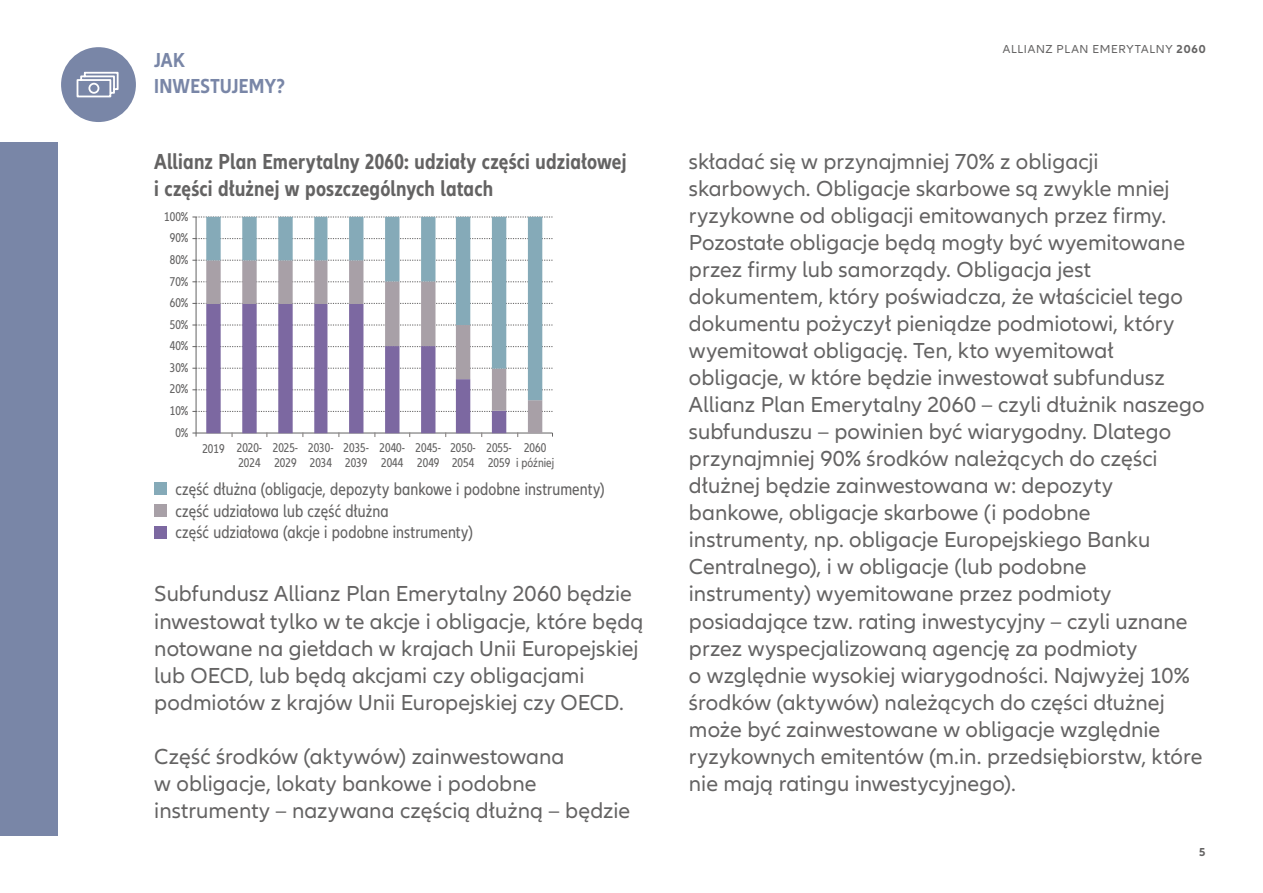
<style>
.page{position:relative;width:1263px;height:893px;background:#fff}
.page>*{position:absolute;margin:0;border:0;box-sizing:border-box;transform-origin:0 0}
.t1{font:22.5px/27px "Allianz Neo";color:#646363}
.t2{font:700 condensed 22.5px/27px "Allianz Neo";letter-spacing:.01em;color:#646363}
.t3{font:700 condensed 21px/25.2px "Allianz Neo";letter-spacing:.005em;color:#7986a7}
.t4{font:condensed 18px/21.6px "Allianz Neo";letter-spacing:.005em;color:#646363}
.t5{font:condensed 13.2px/14.4px "Allianz Neo";color:#646363}
.t6{font:12px "Allianz Neo";letter-spacing:.06em;color:#646363}
.t7{font:700 12px "Allianz Neo";color:#646363}
.s1{font-weight:700}
</style>
<div class="page">
<div style="left:59px;top:45px;width:79px;height:79px;background:#7986a7;border-radius:50%"></div>
<div style="left:57px;top:44px;width:83px;height:82px;border:4px solid #fff;border-radius:50%"></div>
<svg style="left:76px;top:71px;width:43px;height:27px"></svg>
<hr style="left:196px;top:217px;width:1px;height:216px;background:#646363">
<svg style="left:192px;top:281px;width:360px;height:2px"></svg>
<svg style="left:192px;top:260px;width:360px;height:1px"></svg>
<svg style="left:192px;top:238px;width:360px;height:1px"></svg>
<svg style="left:192px;top:217px;width:360px;height:1px"></svg>
<svg style="left:206px;top:217px;width:336px;height:86px"></svg>
<svg style="left:192px;top:303px;width:361px;height:134px"></svg>
<div style="left:154px;top:482px;width:13px;height:13px;background:#85aab8"></div>
<div style="left:154px;top:504px;width:13px;height:13px;background:#a8a0a7"></div>
<div style="left:154px;top:526px;width:13px;height:12px;background:#7c68a1"></div>
<div style="left:0;top:142px;width:57px;height:694px;background:#7986a7"></div>
<p class="t3" style="left:154px;top:48px;width:132px">JAK<br>INWESTUJEMY?</p>
<p class="t2" style="left:154px;top:149px;width:474px">Allianz Plan Emerytalny 2060: udziały części udziałowej i części dłużnej w poszczególnych latach</p>
<p class="t5" style="left:164px;top:210px;width:26px">100%</p>
<p class="t5" style="left:170px;top:231px;width:20px">90%</p>
<p class="t5" style="left:170px;top:253px;width:20px">80%</p>
<p class="t5" style="left:170px;top:274px;width:20px">70%</p>
<p class="t5" style="left:170px;top:296px;width:20px">60%</p>
<p class="t5" style="left:170px;top:318px;width:20px">50%</p>
<p class="t5" style="left:170px;top:339px;width:20px">40%</p>
<p class="t5" style="left:170px;top:361px;width:20px">30%</p>
<p class="t5" style="left:170px;top:382px;width:20px">20%</p>
<p class="t5" style="left:170px;top:404px;width:20px">10%</p>
<p class="t5" style="left:175px;top:425px;width:15px">0%</p>
<p class="t5" style="left:273px;top:441px;width:27px">2025-<br>2029</p>
<p class="t5" style="left:308px;top:441px;width:27px">2030-<br>2034</p>
<p class="t5" style="left:344px;top:441px;width:27px">2035-<br>2039</p>
<p class="t5" style="left:380px;top:441px;width:27px">2040-<br>2044</p>
<p class="t5" style="left:416px;top:441px;width:27px">2045-<br>2049</p>
<p class="t5" style="left:450px;top:441px;width:27px">2050-<br>2054</p>
<p class="t5" style="left:486px;top:441px;width:27px">2055-</p>
<p class="t4" style="left:176px;top:479px;width:431px">część dłużna (obligacje, depozyty bankowe i podobne instrumenty) część udziałowa lub część dłużna<br>część udziałowa (akcje i podobne instrumenty)</p>
<p class="t5" style="left:202px;top:441px;width:61px;text-align:right">2019 2020-<br>2024</p>
<p class="t5" style="left:488px;top:441px;width:68px;text-indent:36px">2060<br>2059 i później</p>
<p class="t1" style="left:154px;top:581px;width:491px">Subfundusz Allianz Plan Emerytalny 2060 będzie inwestował tylko w te akcje i obligacje, które będą notowane na giełdach w krajach Unii Europejskiej lub OECD, lub będą akcjami czy obligacjami podmiotów z krajów Unii Europejskiej czy OECD.</p>
<p class="t1" style="left:154px;top:743px;width:477px">Część środków (aktywów) zainwestowana<br>w obligacje, lokaty bankowe i podobne instrumenty – nazywana częścią dłużną – będzie</p>
<p class="t6" style="left:1003px;top:42px;width:204px">ALLIANZ PLAN EMERYTALNY <span class="s1">2060</span></p>
<p class="t1" style="left:689px;top:149px;width:517px">składać się w przynajmniej 70% z obligacji skarbowych. Obligacje skarbowe są zwykle mniej ryzykowne od obligacji emitowanych przez firmy.<br>Pozostałe obligacje będą mogły być wyemitowane przez firmy lub samorządy. Obligacja jest dokumentem, który poświadcza, że właściciel tego dokumentu pożyczył pieniądze podmiotowi, który wyemitował obligację. Ten, kto wyemitował obligacje, w które będzie inwestował subfundusz Allianz Plan Emerytalny 2060 – czyli dłużnik naszego subfunduszu – powinien być wiarygodny. Dlatego przynajmniej 90% środków należących do części dłużnej będzie zainwestowana w: depozyty bankowe, obligacje skarbowe (i podobne instrumenty, np. obligacje Europejskiego Banku Centralnego), i w obligacje (lub podobne instrumenty) wyemitowane przez podmioty posiadające tzw. rating inwestycyjny – czyli uznane przez wyspecjalizowaną agencję za podmioty<br>o względnie wysokiej wiarygodności. Najwyżej 10% środków (aktywów) należących do części dłużnej może być zainwestowane w obligacje względnie ryzykownych emitentów (m.in. przedsiębiorstw, które nie mają ratingu inwestycyjnego).</p>
<p class="t7" style="left:1199px;top:845px;width:8px">5</p>
</div>
